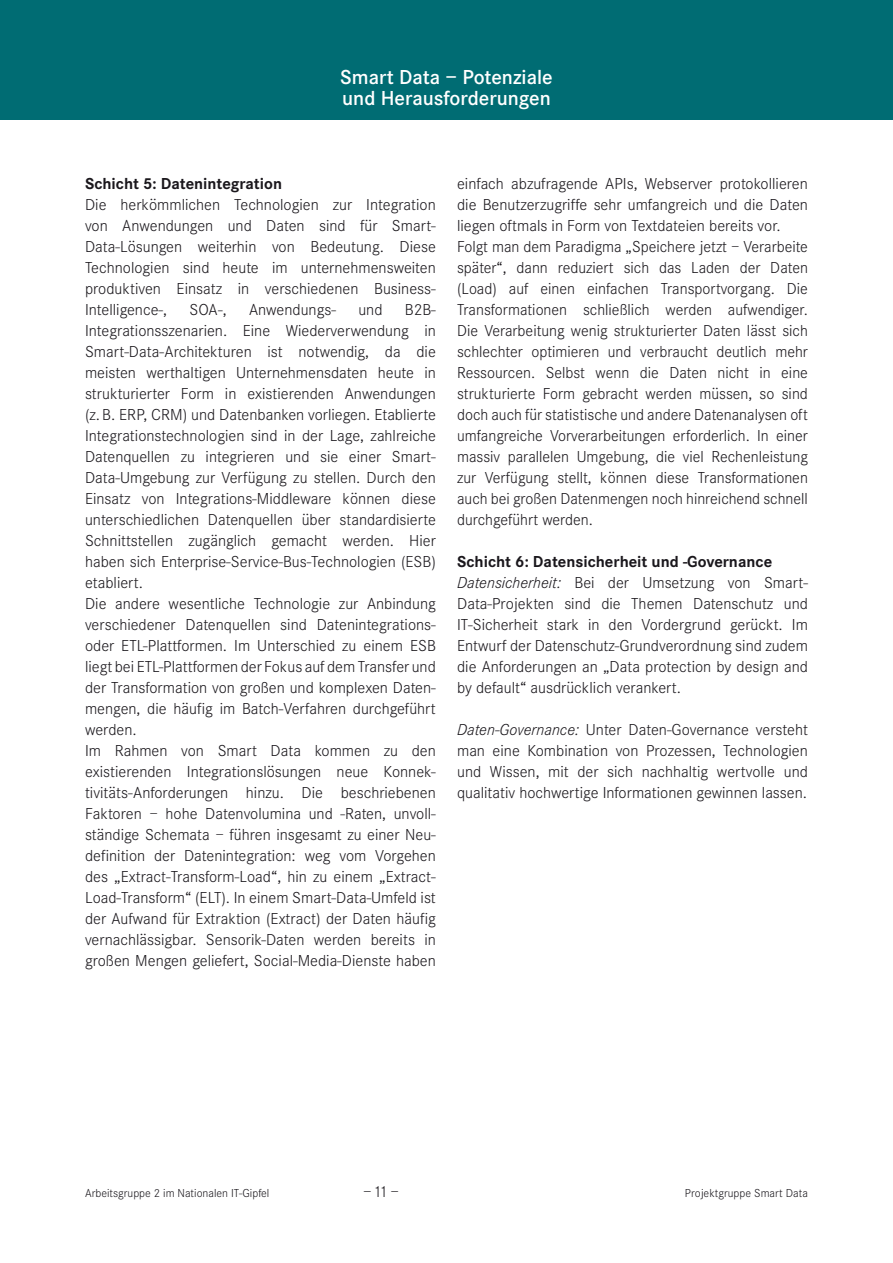
<style>
.page{position:relative;width:893px;height:1263px;background:#fff}
.page>*{position:absolute;margin:0;border:0;box-sizing:border-box;transform-origin:0 0}
.t1{font:600 21px/21px "Corporate S";color:#fff}
.t2{font:300 16.5px/21px "Corporate S";color:#1a171c}
.t3{font:700 16.5px "Corporate S";color:#1a171c}
.t4{font:300 12px "Corporate S";color:#1a171c}
.s1{font-weight:700}
.s2{font-style:italic}
</style>
<div class="page">
<div style="left:0;top:0;width:893px;height:120px;background:#006c73"></div>
<p class="t1" style="left:340px;top:67px;width:214px">Smart Data – Potenziale und Herausforderungen</p>
<p class="t3" style="left:85px;top:174px;width:198px">Schicht 5: Datenintegration</p>
<p class="t2" style="left:85px;top:194px;width:352px;text-align:justify">Die herkömmlichen Technologien zur Integration von Anwendungen und Daten sind für Smart-Data-Lösungen weiterhin von Bedeutung. Diese Technologien sind heute im unternehmensweiten produktiven Einsatz in verschiedenen Business-Intelligence-,</p>
<p class="t2" style="left:189px;top:299px;width:39px">SOA-,</p>
<p class="t2" style="left:249px;top:299px;width:89px">Anwendungs-</p>
<p class="t2" style="left:358px;top:299px;width:26px">und</p>
<p class="t2" style="left:85px;top:299px;width:352px;text-indent:320px">B2B-Integrationsszenarien. Eine Wiederverwendung in Smart-Data-Architekturen ist notwendig, da die meisten werthaltigen Unternehmensdaten heute in strukturierter Form in existierenden Anwendungen (z.B. ERP, CRM) und Datenbanken vorliegen. Etablierte Integrationstechnologien sind in der Lage, zahlreiche Datenquellen zu integrieren und sie einer Smart-Data-Umgebung zur Verfügung zu stellen. Durch den Einsatz von Integrations-Middleware können diese unterschiedlichen Datenquellen über standardisierte Schnittstellen zugänglich gemacht werden. Hier haben sich Enterprise-Service-Bus-Technologien (ESB) etabliert.<br>Die andere wesentliche Technologie zur Anbindung verschiedener Datenquellen sind Datenintegrations&shy;oder ETL-Plattformen. Im Unterschied zu einem ESB liegt bei ETL-Plattformen der Fokus auf dem Transfer und der Transformation von großen und komplexen Daten&shy;mengen, die häufig im Batch-Verfahren durchgeführt werden.<br>Im Rahmen von Smart Data kommen zu den existierenden Integrationslösungen neue Konnek&shy;tivitäts-Anforderungen hinzu. Die beschriebenen Faktoren – hohe Datenvolumina und -Raten, unvoll&shy;ständige Schemata – führen insgesamt zu einer Neu&shy;definition der Datenintegration: weg vom Vorgehen des „Extract-Transform-Load“, hin zu einem „Extract-Load-Transform“ (ELT). In einem Smart-Data-Umfeld ist der Aufwand für Extraktion (Extract) der Daten häufig vernachlässigbar. Sensorik-Daten werden bereits in großen Mengen geliefert, Social-Media-Dienste haben</p>
<p class="t2" style="left:457px;top:173px;width:352px">einfach abzufragende APIs, Webserver protokollieren die Benutzerzugriffe sehr umfangreich und die Daten liegen oftmals in Form von Textdateien bereits vor.<br>Folgt man dem Paradigma „Speichere jetzt – Verarbeite später“, dann reduziert sich das Laden der Daten (Load) auf einen einfachen Transportvorgang. Die Transformationen schließlich werden aufwendiger.<br>Die Verarbeitung wenig strukturierter Daten lässt sich schlechter optimieren und verbraucht deutlich mehr Ressourcen. Selbst wenn die Daten nicht in eine strukturierte Form gebracht werden müssen, so sind doch auch für statistische und andere Datenanalysen oft umfangreiche Vorverarbeitungen erforderlich. In einer massiv parallelen Umgebung, die viel Rechenleistung zur Verfügung stellt, können diese Transformationen auch bei großen Datenmengen noch hinreichend schnell durchgeführt werden.</p>
<p class="t2" style="left:457px;top:551px;width:352px"><span class="s1">Schicht 6: Datensicherheit und -Governance </span><span class="s2">Datensicherheit:</span> Bei der Umsetzung von Smart-Data-Projekten sind die Themen Datenschutz und IT-Sicherheit stark in den Vordergrund gerückt. Im Entwurf der Datenschutz-Grundverordnung sind zudem die Anforderungen an „Data protection by design and by default“ ausdrücklich verankert.</p>
<p class="t2" style="left:457px;top:719px;width:352px;text-align:justify"><span class="s2">Daten-Governance:</span> Unter Daten-Governance versteht man eine Kombination von Prozessen, Technologien und Wissen, mit der sich nachhaltig wertvolle und qualitativ hochwertige Informationen gewinnen lassen.</p>
<p class="t4" style="left:85px;top:1186px;width:186px">Arbeitsgruppe 2 im Nationalen IT-Gipfel</p>
<p class="t2" style="left:363px;top:1181px;width:37px">–11–</p>
<p class="t4" style="left:685px;top:1186px;width:125px">Projektgruppe Smart Data</p>
</div>
